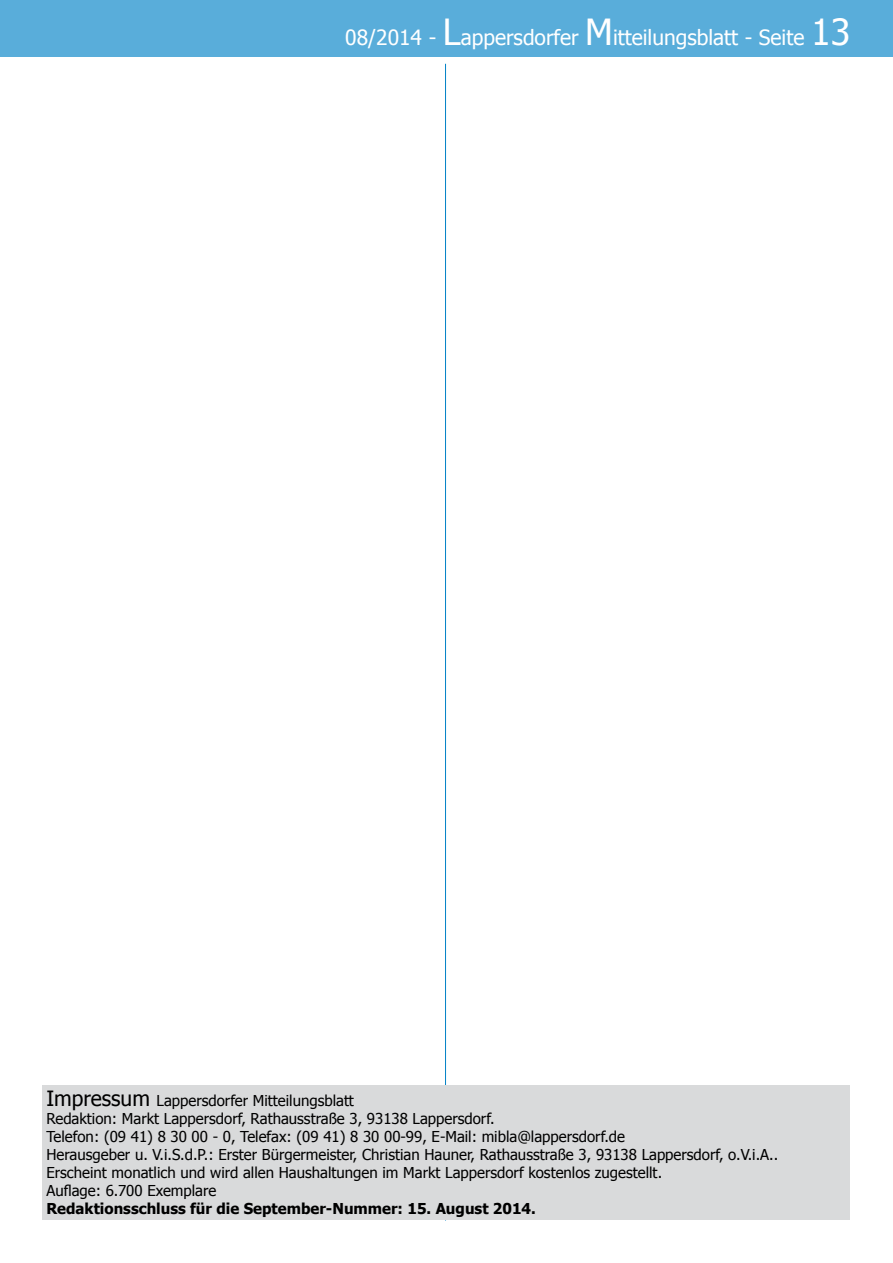
<style>
.page{position:relative;width:893px;height:1263px;background:#fff}
.page>*{position:absolute;margin:0;border:0;box-sizing:border-box;transform-origin:0 0}
.t1{font:21px "Tahoma";color:#fff}
.t2{font:15px/18px "Tahoma";color:#000}
.t3{font:700 15px "Tahoma";color:#000}
.s1{font-size:36px}
.s2{font-size:21px}
</style>
<div class="page">
<div style="left:0;top:0;width:893px;height:57px;background:#59adda"></div>
<hr style="left:445px;top:64px;width:1px;height:1156px;background:#0081c7">
<div style="left:42px;top:1085px;width:808px;height:135px;background:#d9dadb"></div>
<h1 class="t1" style="left:345px;top:24px;width:507px">08/2014 - <span class="s1">L</span>appersdorfer <span class="s1">M</span>itteilungsblatt - Seite <span class="s1">13</span></h1>
<p class="t2" style="left:46px;top:1090px;width:733px"><span class="s2">Impressum</span> Lappersdorfer Mitteilungsblatt<br>Redaktion: Markt Lappersdorf, Rathausstraße 3, 93138 Lappersdorf.<br>Telefon: (09 41) 8 30 00 - 0, Telefax: (09 41) 8 30 00-99, E-Mail: mibla@lappersdorf.de<br>Herausgeber u. V.i.S.d.P.: Erster Bürgermeister, Christian Hauner, Rathausstraße 3, 93138 Lappersdorf, o.V.i.A..<br>Erscheint monatlich und wird allen Haushaltungen im Markt Lappersdorf kostenlos zugestellt.<br>Auflage: 6.700 Exemplare</p>
<p class="t3" style="left:46px;top:1198px;width:491px">Redaktionsschluss für die September-Nummer: 15. August 2014.</p>
</div>
